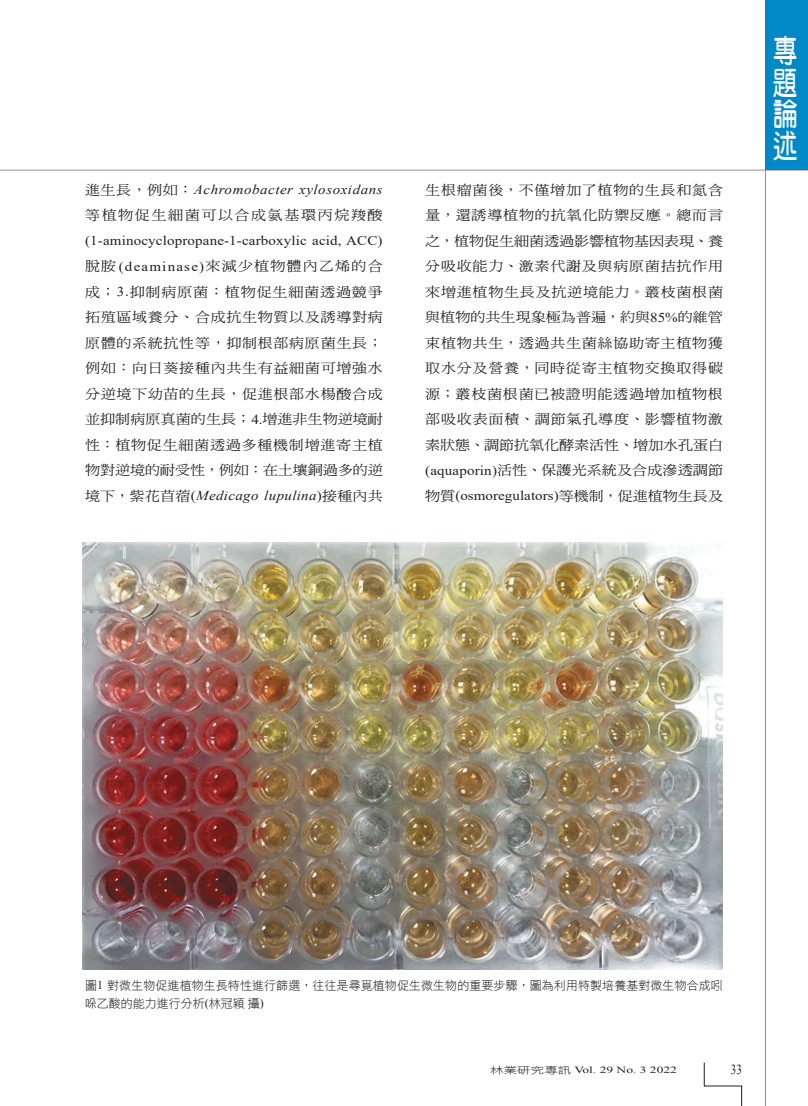
<style>
.page{position:relative;width:808px;height:1106px;background:#fff}
.page>*{position:absolute;margin:0;border:0;box-sizing:border-box;transform-origin:0 0}
.t1{font:31.5px/31.5px "DF Yuan Bd HKP BF";color:#fff;text-align:justify;scale:.77 1}
.t2{font:13.8px "Times New Roman";color:#231f20;scale:.8 1}
.t3{font:13.5px/25.5px "DF Ming Md HKP BF";letter-spacing:.01em;color:#231f20;text-align:justify;scale:1.11 1}
.t4{font:13.5px "Times New Roman";letter-spacing:.01em;color:#231f20;scale:1.11 1}
.t5{font:italic 13.5px "Times New Roman";letter-spacing:.035em;color:#231f20;scale:1.11 1}
.t6{font:13.5px "DF Ming Md HKP BF";letter-spacing:.11em;color:#231f20;scale:1.11 1}
.t7{font:12px/18px "DF Hei Lt HKP BF";letter-spacing:.005em;color:#231f20}
.t8{font:9.45px "Times New Roman";color:#231f20;scale:1.43 1}
.s1{font-family:"DF Ming Md HKP BF";font-style:normal}
.s2{font-family:"Times New Roman"}
.s3{font-style:normal}
.s4{font-family:"DF Ming Md HKP BF"}
.s5{font-family:"Microsoft Jheng Hei"}
.s6{font-family:"DF Hei Lt HKP BF"}
</style>
<div class="page">
<hr style="left:0;top:170px;width:808px;height:1px;background:#6c6d70">
<hr style="left:765px;top:0;width:1px;height:1106px;background:#6c6d70">
<svg style="left:704px;top:1062px;width:38px;height:44px"></svg>
<div style="left:766px;top:0;width:42px;height:170px;background:#0088c7"></div>
<img style="left:82px;top:542px;width:641px;height:427px">
<p class="t5" style="left:85px;top:180px;width:270px"><span class="s1">進生長，例如：</span>Achromobacter xylosoxidans</p>
<p class="t6" style="left:85px;top:208px;width:270px">等植物促生細菌可以合成氨基環丙烷羧酸</p>
<p class="t4" style="left:85px;top:231px;width:269px">(1-aminocyclopropane-1-carboxylic acid, ACC)</p>
<p class="t3" style="left:85px;top:254px;width:270px">脫胺<span class="s2">(deaminase)</span>來減少植物體內乙烯的合成；<span class="s2">3.</span>抑制病原菌：植物促生細菌透過競爭拓殖區域養分、合成抗生物質以及誘導對病原體的系統抗性等，抑制根部病原菌生長；例如：向日葵接種內共生有益細菌可增強水分逆境下幼苗的生長，促進根部水楊酸合成並抑制病原真菌的生長；<span class="s2">4.</span>增進非生物逆境耐性：植物促生細菌透過多種機制增進寄主植物對逆境的耐受性，例如：在土壤銅過多的逆</p>
<p class="t5" style="left:85px;top:486px;width:270px"><span class="s1">境下，紫花苜蓿</span><span class="s3">(</span>Medicago lupulina<span class="s3">)</span><span class="s1">接種內共</span></p>
<p class="t3" style="left:425px;top:177px;width:270px">生根瘤菌後，不僅增加了植物的生長和氮含量，還誘導植物的抗氧化防禦反應。總而言之，植物促生細菌透過影響植物基因表現、養分吸收能力、激素代謝及與病原菌拮抗作用來增進植物生長及抗逆境能力。叢枝菌根菌與植物的共生現象極為普遍，約與<span class="s2">85%</span>的維管束植物共生，透過共生菌絲協助寄主植物獲取水分及營養，同時從寄主植物交換取得碳源；叢枝菌根菌已被證明能透過增加植物根部吸收表面積、調節氣孔導度、影響植物激素狀態、調節抗氧化酵素活性、增加水孔蛋白<span class="s2">(aquaporin)</span>活性、保護光系統及合成滲透調節</p>
<p class="t4" style="left:425px;top:486px;width:270px"><span class="s4">物質</span>(osmoregulators)<span class="s4">等機制，促進植物生長及</span></p>
<h1 class="t1" style="left:773px;top:36px;width:32px">專題論述</h1>
<p class="t7" style="left:85px;top:976px;width:639px">圖<span class="s2">1</span> 對微生物促進植物生長特性進行篩選，往往是尋覓植物促生微生物的重要步驟，圖為利用特製培養基對微生物合成吲<span class="s5">哚</span>乙酸的能力進行分析<span class="s2">(</span>林冠穎攝<span class="s2">)</span></p>
<p class="t8" style="left:490px;top:1063px;width:132px"><span class="s6">林業研究專訊</span> Vol. 29 No. 3 2022</p>
<p class="t2" style="left:731px;top:1060px;width:15px">33</p>
</div>
